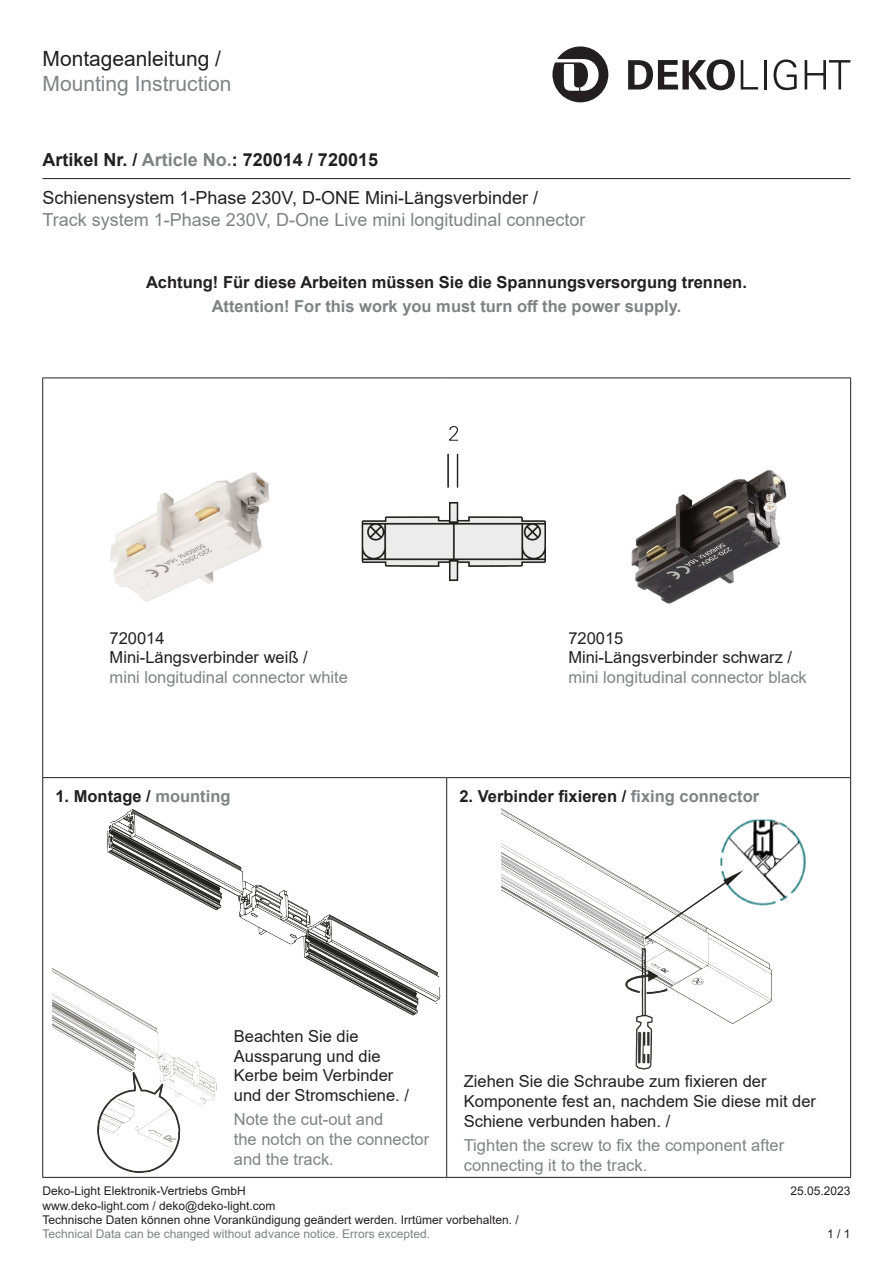
<style>
.page{position:relative;width:893px;height:1263px;background:#fff}
.page>*{position:absolute;margin:0;border:0;box-sizing:border-box;transform-origin:0 0}
.t1{font:21px "Arial";color:#808285}
.t2{font:21px "Arial";color:#231f20}
.t3{font:18px/38.5px "Arial";color:#231f20}
.t4{font:18px "Arial";color:#808285}
.t5{font:16.5px/19.8px "Arial";color:#231f20}
.t6{font:16.5px/19.8px "Arial";color:#808285}
.t7{font:700 16.5px "Arial";color:#231f20}
.t8{font:700 16.5px "Arial";color:#808285}
.t9{font:12px/14.4px "Arial";color:#231f20}
.t10{font:12px "Arial";color:#808285}
.s1{font-weight:700}
.s2{font-weight:700;color:#808285}
.s3{color:#808285}
</style>
<div class="page">
<img style="left:52px;top:809px;width:388px;height:364px">
<hr style="left:43px;top:178px;width:807px;height:1px;background:#231f20">
<svg style="left:552px;top:46px;width:56px;height:56px"></svg>
<svg style="left:628px;top:59px;width:107px;height:31px"></svg>
<svg style="left:741px;top:60px;width:17px;height:30px"></svg>
<hr style="left:764px;top:60px;width:2px;height:30px;background:#231f20">
<svg style="left:774px;top:59px;width:23px;height:31px"></svg>
<svg style="left:805px;top:60px;width:45px;height:30px"></svg>
<hr style="left:43px;top:777px;width:404px;height:1px;background:#231f20">
<hr style="left:447px;top:777px;width:403px;height:1px;background:#231f20">
<hr style="left:43px;top:378px;width:404px;height:1px;background:#231f20">
<hr style="left:42px;top:378px;width:1px;height:400px;background:#231f20">
<hr style="left:447px;top:378px;width:404px;height:1px;background:#231f20">
<hr style="left:850px;top:378px;width:1px;height:400px;background:#231f20">
<hr style="left:42px;top:778px;width:1px;height:399px;background:#231f20">
<hr style="left:446px;top:778px;width:1px;height:399px;background:#231f20">
<hr style="left:850px;top:778px;width:1px;height:399px;background:#231f20">
<hr style="left:43px;top:1177px;width:404px;height:1px;background:#231f20">
<hr style="left:447px;top:1177px;width:404px;height:1px;background:#231f20">
<img style="left:501px;top:809px;width:305px;height:260px">
<img style="left:110px;top:427px;width:677px;height:177px">
<p class="t2" style="left:43px;top:44px;width:180px">Montageanleitung /</p>
<p class="t1" style="left:43px;top:69px;width:191px">Mounting Instruction</p>
<p class="t3" style="left:43px;top:140px;width:497px"><span class="s1">Artikel Nr. /</span> <span class="s2">Article No.</span><span class="s1">: 720014 / 720015<br></span>Schienensystem 1-Phase 230V, D-ONE Mini-Längsverbinder /</p>
<p class="t4" style="left:43px;top:207px;width:544px">Track system 1-Phase 230V, D-One Live mini longitudinal connector</p>
<p class="t7" style="left:146px;top:271px;width:602px">Achtung! Für diese Arbeiten müssen Sie die Spannungsversorgung trennen.</p>
<p class="t8" style="left:212px;top:295px;width:471px">Attention! For this work you must turn off the power supply.</p>
<p class="t5" style="left:110px;top:628px;width:200px">720014<br>Mini-Längsverbinder weiß /</p>
<p class="t6" style="left:110px;top:667px;width:240px">mini longitudinal connector white</p>
<p class="t5" style="left:568px;top:628px;width:225px">720015<br>Mini-Längsverbinder schwarz /</p>
<p class="t6" style="left:568px;top:667px;width:240px">mini longitudinal connector black</p>
<p class="t7" style="left:55px;top:785px;width:177px">1. Montage / <span class="s3">mounting</span></p>
<p class="t7" style="left:459px;top:785px;width:301px">2. Verbinder fixieren / <span class="s3">fixing connector</span></p>
<p class="t5" style="left:234px;top:1026px;width:177px">Beachten Sie die<br>Aussparung und die<br>Kerbe beim Verbinder und der Stromschiene. /</p>
<p class="t6" style="left:234px;top:1109px;width:197px">Note the cut-out and<br>the notch on the connector and the track.</p>
<p class="t5" style="left:464px;top:1071px;width:354px">Ziehen Sie die Schraube zum fixieren der<br>Komponente fest an, nachdem Sie diese mit der<br>Schiene verbunden haben. /</p>
<p class="t6" style="left:464px;top:1135px;width:322px">Tighten the screw to fix the component after connecting it to the track.</p>
<p class="t9" style="left:43px;top:1184px;width:205px">Deko-Light Elektronik-Vertriebs GmbH</p>
<p class="t9" style="left:790px;top:1184px;width:62px">25.05.2023</p>
<p class="t9" style="left:43px;top:1198px;width:478px">www.deko-light.com / deko@deko-light.com<br>Technische Daten können ohne Vorankündigung geändert werden. Irrtümer vorbehalten. /</p>
<p class="t10" style="left:43px;top:1226px;width:389px">Technical Data can be changed without advance notice. Errors excepted.</p>
<p class="t9" style="left:827px;top:1227px;width:25px">1 / 1</p>
</div>
